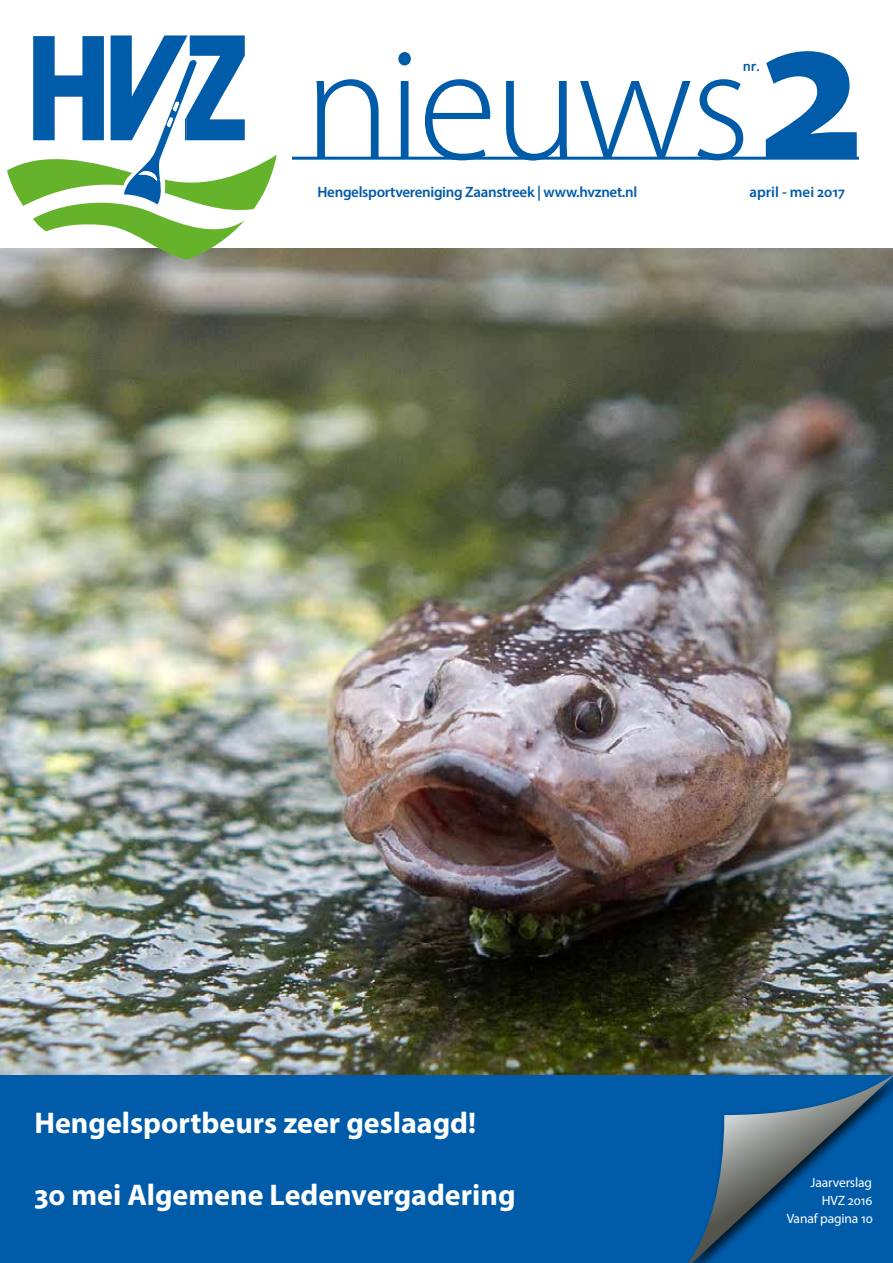
<style>
.page{position:relative;width:893px;height:1263px;background:#fff}
.page>*{position:absolute;margin:0;border:0;box-sizing:border-box;transform-origin:0 0}
.t1{font:700 211.5px "Myriad Pro";color:#005ba9}
.t2{font:300 162px "Myriad Pro";letter-spacing:-.02em;color:#005ba9}
.t3{font:700 30px "Myriad Pro";color:#fff}
.t4{font:600 15px "Myriad Pro";letter-spacing:-.02em;color:#005ba9}
.t5{font:600 15px "Myriad Pro";color:#005ba9}
.t6{font:500 15px "Futura";color:#005ba9}
.t7{font:13.5px/18px "Myriad Pro";letter-spacing:-.01em;color:#fff;text-align:right}
</style>
<div class="page">
<hr style="left:292px;top:157px;width:567px;height:3px;background:#005ba9">
<img style="left:0;top:249px;width:893px;height:826px">
<svg style="left:7px;top:35px;width:270px;height:225px"></svg>
<div style="left:0;top:1075px;width:893px;height:188px;background:#005ba9"></div>
<div style="left:684px;top:1071px;width:209px;height:192px;background:#000;opacity:.75"></div>
<svg style="left:688px;top:1075px;width:205px;height:188px"></svg>
<h1 class="t1" style="left:761px;top:-52px;width:102px">2</h1>
<h2 class="t2" style="left:304px;top:16px;width:448px">nieuws</h2>
<p class="t4" style="left:317px;top:183px;width:321px">Hengelsportvereniging Zaanstreek | www.hvznet.nl</p>
<p class="t5" style="left:749px;top:183px;width:97px">april - mei 2017</p>
<p class="t6" style="left:743px;top:55px;width:19px">nr.</p>
<p class="t3" style="left:34px;top:1103px;width:443px">Hengelsportbeurs zeer geslaagd!</p>
<p class="t3" style="left:34px;top:1175px;width:483px">30 mei Algemene Ledenvergadering</p>
<p class="t7" style="left:787px;top:1173px;width:88px">Jaarverslag<br>HVZ 2016<br>Vanaf pagina 10</p>
</div>
